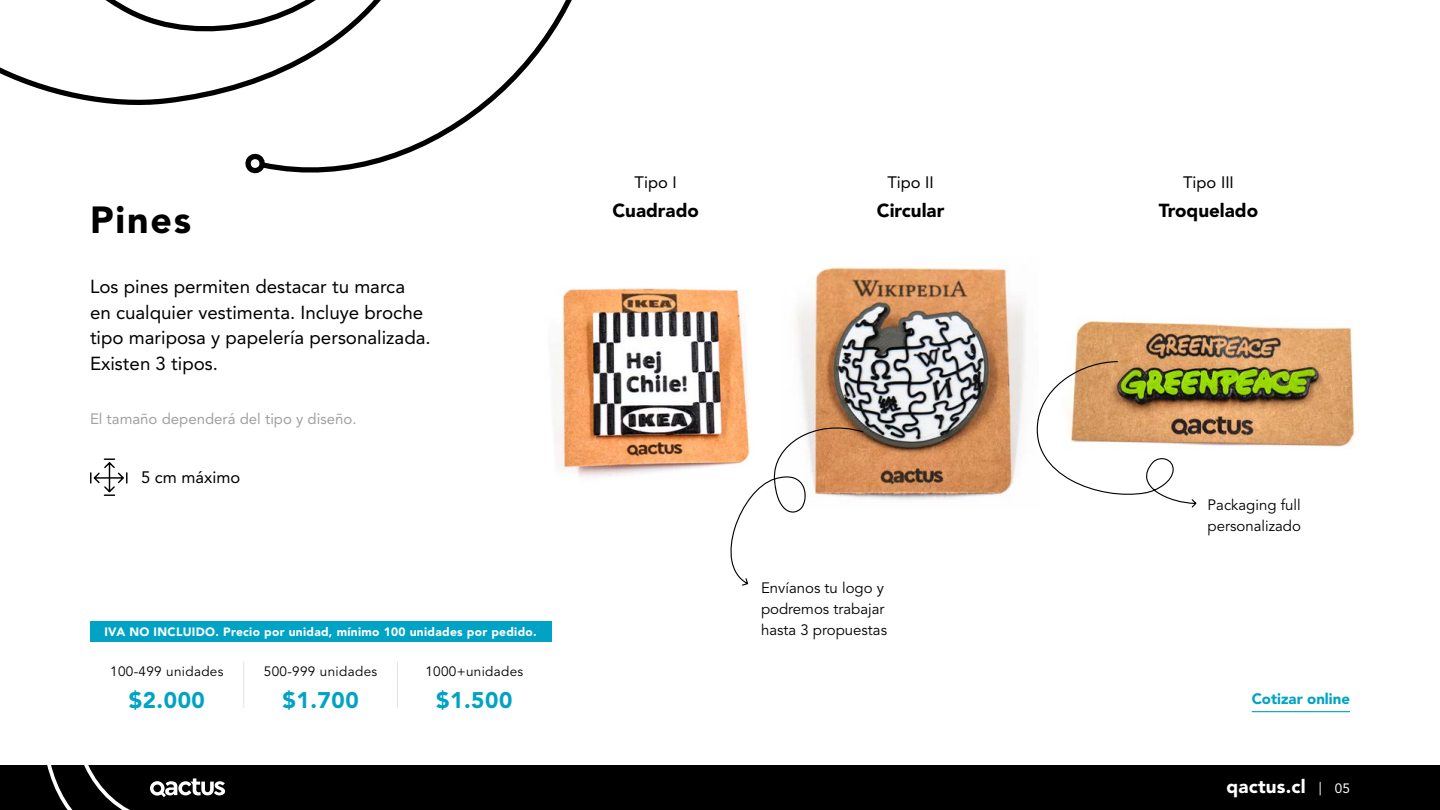
<style>
.page{position:relative;width:1440px;height:810px;background:#fff}
.page>*{position:absolute;margin:0;border:0;box-sizing:border-box;transform-origin:0 0}
.t1{font:900 37.5px "Avenir LT Std";letter-spacing:.05em;color:#000}
.t2{font:900 22.5px "Avenir LT Std";letter-spacing:.025em;color:#00a3c4}
.t3{font:18.75px/25.5px "Avenir LT Std";color:#000}
.t4{font:900 18.75px "Avenir LT Std";color:#000}
.t5{font:900 18.75px "Avenir LT Std";letter-spacing:.01em;color:#fff}
.t6{font:16.5px "Avenir LT Std";color:#000}
.t7{font:15px/21px "Avenir LT Std";color:#000}
.t8{font:15px "Avenir LT Std";color:#a1a1a1}
.t9{font:900 15px "Avenir LT Std";color:#00a3c4}
.t10{font:13.5px "Avenir LT Std";letter-spacing:.025em;color:#000}
.t11{font:900 12px "Avenir LT Std";letter-spacing:.025em;color:#fff}
.s1{font-weight:400;font-size:13.5px}
</style>
<div class="page">
<svg style="left:0;top:0;width:572px;height:173px"></svg>
<svg style="left:242px;top:148px;width:28px;height:26px"></svg>
<img style="left:555px;top:287px;width:193px;height:191px">
<img style="left:796px;top:264px;width:241px;height:236px">
<img style="left:1075px;top:320px;width:280px;height:127px">
<svg style="left:1037px;top:361px;width:159px;height:147px"></svg>
<svg style="left:730px;top:427px;width:133px;height:159px"></svg>
<svg style="left:90px;top:458px;width:37px;height:38px"></svg>
<div style="left:90px;top:621px;width:461px;height:21px;background:#00a3c4"></div>
<svg style="left:243px;top:662px;width:1px;height:46px"></svg>
<svg style="left:397px;top:662px;width:1px;height:46px"></svg>
<hr style="left:1252px;top:711px;width:98px;height:1px;background:#00a3c4">
<div style="left:0;top:765px;width:1440px;height:45px;background:#000"></div>
<svg style="left:47px;top:765px;width:179px;height:45px"></svg>
<h1 class="t1" style="left:90px;top:197px;width:103px">Pines</h1>
<p class="t3" style="left:90px;top:274px;width:342px">Los pines permiten destacar tu marca<br>en cualquier vestimenta. Incluye broche tipo mariposa y papelería personalizada.<br>Existen 3 tipos.</p>
<p class="t8" style="left:90px;top:410px;width:268px">El tamaño dependerá del tipo y diseño.</p>
<p class="t6" style="left:141px;top:468px;width:101px">5 cm máximo</p>
<p class="t6" style="left:635px;top:172px;width:44px">Tipo I</p>
<p class="t4" style="left:612px;top:199px;width:88px">Cuadrado</p>
<p class="t6" style="left:887px;top:172px;width:48px">Tipo II</p>
<p class="t4" style="left:877px;top:199px;width:69px">Circular</p>
<p class="t6" style="left:1183px;top:172px;width:52px">Tipo III</p>
<p class="t4" style="left:1159px;top:199px;width:101px">Troquelado</p>
<p class="t7" style="left:1208px;top:494px;width:95px">Packaging full personalizado</p>
<p class="t7" style="left:761px;top:578px;width:128px">Envíanos tu logo y podremos trabajar hasta 3 propuestas</p>
<p class="t11" style="left:104px;top:625px;width:434px">IVA NO INCLUIDO. Precio por unidad, mínimo 100 unidades por pedido.</p>
<p class="t10" style="left:110px;top:663px;width:115px">100-499 unidades</p>
<p class="t10" style="left:264px;top:663px;width:115px">500-999 unidades</p>
<p class="t10" style="left:425px;top:663px;width:100px">1000+unidades</p>
<p class="t2" style="left:129px;top:686px;width:78px">$2.000</p>
<p class="t2" style="left:283px;top:686px;width:78px">$1.700</p>
<p class="t2" style="left:436px;top:686px;width:78px">$1.500</p>
<p class="t9" style="left:1252px;top:690px;width:100px">Cotizar online</p>
<p class="t5" style="left:1227px;top:775px;width:125px">qactus.cl <span class="s1">| 05</span></p>
</div>
